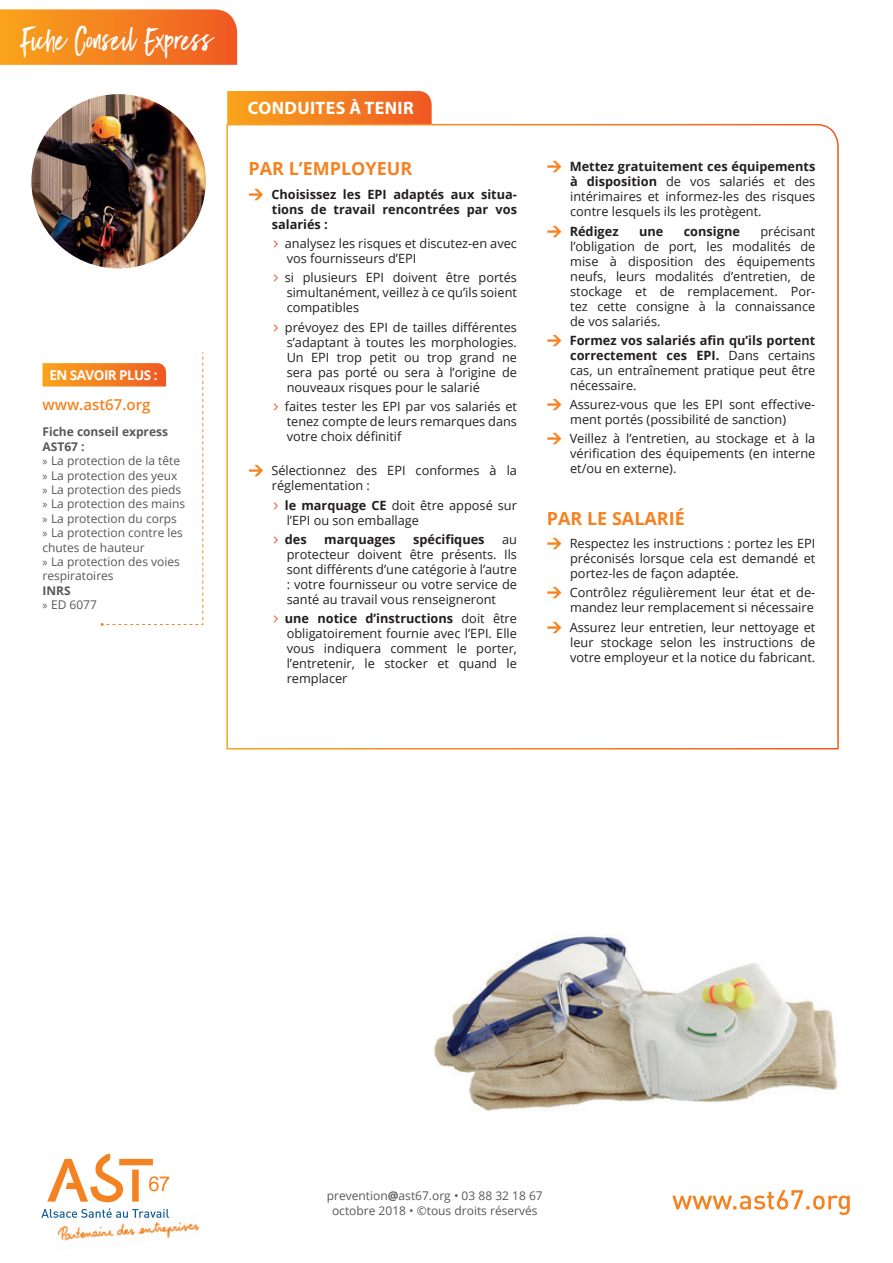
<style>
.page{position:relative;width:893px;height:1263px;background:#fff}
.page>*{position:absolute;margin:0;border:0;box-sizing:border-box;transform-origin:0 0}
.t1{font:28.5px "Black Diamond";letter-spacing:.01em;color:#fff}
.t2{font:700 18px "Open Sans";color:#f58220}
.t3{font:700 18px "Myriad Pro";letter-spacing:.02em;color:#fff}
.t4{font:600 15px "Open Sans";color:#f58220}
.t5{font:700 13.5px "Open Sans";letter-spacing:-.04em;color:#fff}
.t6{font:12.75px/15px "Open Sans";color:#231f20;text-align:justify}
.t7{font:700 12.75px/15px "Open Sans";color:#231f20;text-align:justify}
.t8{font:12px/14.4px "Open Sans";color:#57585a}
.s1{font-weight:700}
.s2{font-family:"Myriad Pro"}
.s3{font-family:"DIN Pro";font-weight:900;font-size:15px;color:#f58220}
</style>
<div class="page">
<svg style="left:43px;top:352px;width:161px;height:274px"></svg>
<svg style="left:227px;top:91px;width:205px;height:32px;background:#f38021"></svg>
<svg style="left:226px;top:123px;width:613px;height:627px"></svg>
<img style="left:57px;top:1221px;width:143px;height:20px">
<svg style="left:41px;top:1153px;width:128px;height:65px"></svg>
<svg style="left:672px;top:1190px;width:178px;height:25px"></svg>
<svg style="left:0;top:9px;width:237px;height:56px;background:#f48123"></svg>
<img style="left:31px;top:94px;width:175px;height:174px;border-radius:87px">
<img style="left:434px;top:934px;width:404px;height:177px">
<svg style="left:274px;top:240px;width:4px;height:8px"></svg>
<svg style="left:274px;top:275px;width:4px;height:7px"></svg>
<svg style="left:274px;top:324px;width:4px;height:7px"></svg>
<svg style="left:274px;top:403px;width:4px;height:7px"></svg>
<svg style="left:274px;top:502px;width:4px;height:7px"></svg>
<svg style="left:274px;top:536px;width:4px;height:7px"></svg>
<svg style="left:274px;top:615px;width:4px;height:8px"></svg>
<h1 class="t1" style="left:22px;top:21px;width:193px">Fiche Conseil Express</h1>
<p class="t5" style="left:49px;top:366px;width:110px">EN SAVOIR PLUS :</p>
<p class="t4" style="left:43px;top:395px;width:110px">www.ast67.org</p>
<p class="t8" style="left:43px;top:425px;width:144px"><span class="s1">Fiche conseil express<br>AST67 :<br></span><span class="s2">»</span> La protection de la tête <span class="s2">»</span> La protection des yeux <span class="s2">»</span> La protection des pieds <span class="s2">»</span> La protection des mains <span class="s2">»</span> La protection du corps<br><span class="s2">»</span> La protection contre les chutes de hauteur<br><span class="s2">»</span> La protection des voies respiratoires</p>
<p class="t8" style="left:43px;top:583px;width:56px"><span class="s1">INRS<br></span><span class="s2">»</span> ED 6077</p>
<h2 class="t3" style="left:248px;top:96px;width:167px">CONDUITES À TENIR</h2>
<h2 class="t2" style="left:248px;top:156px;width:166px">PAR L’EMPLOYEUR</h2>
<p class="t7" style="left:272px;top:186px;width:247px;text-indent:-23px"><span class="s3">→</span> Choisissez les EPI adaptés aux situa&shy;tions de travail rencontrées par vos salariés :</p>
<p class="t6" style="left:285px;top:236px;width:234px">analysez les risques et discutez-en avec vos fournisseurs d’EPI</p>
<p class="t6" style="left:285px;top:270px;width:234px">si plusieurs EPI doivent être portés simultanément, veillez à ce qu’ils soient compatibles</p>
<p class="t6" style="left:285px;top:319px;width:234px">prévoyez des EPI de tailles différentes s’adaptant à toutes les morphologies.<br>Un EPI trop petit ou trop grand ne sera pas porté ou sera à l’origine de nouveaux risques pour le salarié</p>
<p class="t6" style="left:285px;top:398px;width:234px">faites tester les EPI par vos salariés et tenez compte de leurs remarques dans votre choix définitif</p>
<p class="t6" style="left:272px;top:463px;width:247px;text-indent:-23px"><span class="s3">→</span> Sélectionnez des EPI conformes à la réglementation :</p>
<p class="t6" style="left:285px;top:497px;width:234px"><span class="s1">le marquage CE</span> doit être apposé sur l’EPI ou son emballage</p>
<p class="t7" style="left:285px;top:531px;width:23px">des</p>
<p class="t7" style="left:324px;top:531px;width:73px">marquages</p>
<p class="t7" style="left:413px;top:531px;width:73px">spécifiques</p>
<p class="t6" style="left:287px;top:531px;width:232px;text-indent:215px">au protecteur doivent être présents. Ils sont différents d’une catégorie à l’autre : votre fournisseur ou votre service de santé au travail vous renseigneront</p>
<p class="t6" style="left:285px;top:611px;width:234px"><span class="s1">une notice d’instructions</span> doit être obligatoirement fournie avec l’EPI. Elle vous indiquera comment le porter, l’entretenir, le stocker et quand le remplacer</p>
<p class="t6" style="left:570px;top:159px;width:247px;text-indent:-23px"><span class="s3">→</span> <span class="s1">Mettez gratuitement ces équipements à disposition</span> de vos salariés et des intérimaires et informez-les des risques contre lesquels ils les protègent.</p>
<p class="t7" style="left:547px;top:223px;width:73px"><span class="s3">→</span> Rédigez</p>
<p class="t7" style="left:639px;top:223px;width:26px">une</p>
<p class="t7" style="left:684px;top:223px;width:58px">consigne</p>
<p class="t6" style="left:570px;top:223px;width:247px;text-indent:190px">précisant l’obligation de port, les modalités de mise à disposition des équipements neufs, leurs modalités d’entretien, de stockage et de remplacement. Por&shy;tez cette consigne à la connaissance de vos salariés.</p>
<p class="t6" style="left:570px;top:332px;width:247px;text-indent:-23px"><span class="s3">→</span> <span class="s1">Formez vos salariés afin qu’ils portent correctement ces EPI.</span> Dans certains cas, un entraînement pratique peut être nécessaire.</p>
<p class="t6" style="left:547px;top:397px;width:270px;text-align:center"><span class="s3">→</span> Assurez-vous que les EPI sont effective&shy;ment portés (possibilité de sanction)</p>
<p class="t6" style="left:570px;top:431px;width:247px;text-indent:-23px"><span class="s3">→</span> Veillez à l’entretien, au stockage et à la vérification des équipements (en interne et/ou en externe).</p>
<h2 class="t2" style="left:547px;top:505px;width:140px">PAR LE SALARIÉ</h2>
<p class="t6" style="left:570px;top:535px;width:247px;text-indent:-23px"><span class="s3">→</span> Respectez les instructions : portez les EPI préconisés lorsque cela est demandé et portez-les de façon adaptée.</p>
<p class="t6" style="left:547px;top:585px;width:270px;text-align:right"><span class="s3">→</span> Contrôlez régulièrement leur état et de&shy;mandez leur remplacement si nécessaire</p>
<p class="t6" style="left:570px;top:619px;width:247px;text-indent:-23px"><span class="s3">→</span> Assurez leur entretien, leur nettoyage et leur stockage selon les instructions de votre employeur et la notice du fabricant.</p>
<p class="t8" style="left:327px;top:1188px;width:217px;text-align:center">prevention<span class="s1">@</span>ast67.org • 03 88 32 18 67 octobre 2018 • ©tous droits réservés</p>
</div>
